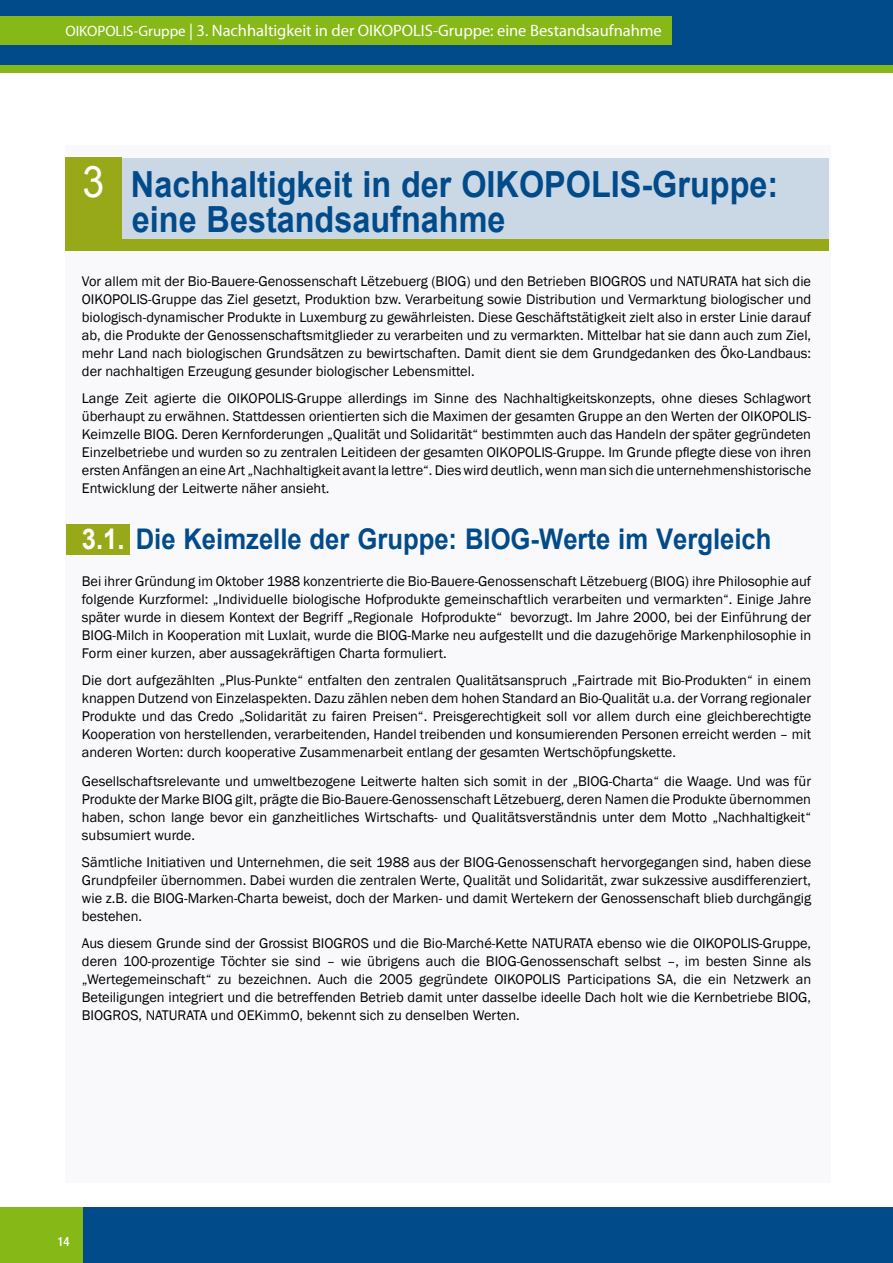
<style>
.page{position:relative;width:893px;height:1263px;background:#fff}
.page>*{position:absolute;margin:0;border:0;box-sizing:border-box;transform-origin:0 0}
.t1{font:700 36px/34.5px "Arial";color:#024b8a;scale:.9 1}
.t2{font:700 28.5px "Arial";color:#024b8a;scale:.9 1}
.t3{font:16.5px "Myriad Pro";color:#fff}
.t4{font:14.4px/18px "Franklin Gothic";color:#000;text-align:justify}
.t5{font:500 condensed 12.75px "Helvetica Neue";color:#fff}
.s1{font-size:15px}
.s2{font-weight:400;font-size:43.5px;color:#fff}
.s3{color:#fff}
</style>
<div class="page">
<div style="left:65px;top:145px;width:765px;height:1037px;background:#f9f9fc"></div>
<div style="left:72px;top:158px;width:757px;height:85px;background:#cad8e6"></div>
<div style="left:65px;top:158px;width:57px;height:93px;background:#97a918"></div>
<div style="left:65px;top:240px;width:764px;height:11px;background:#97a918"></div>
<div style="left:0;top:60px;width:893px;height:13px;background:#86b918"></div>
<div style="left:0;top:0;width:893px;height:65px;background:#024b8a"></div>
<div style="left:0;top:17px;width:671px;height:28px;background:#86b918"></div>
<div style="left:0;top:1208px;width:893px;height:55px;background:#024b8a"></div>
<div style="left:66px;top:524px;width:64px;height:30px;background:#97a918"></div>
<div style="left:0;top:1208px;width:82px;height:55px;background:#86b918"></div>
<p class="t3" style="left:65px;top:20px;width:598px"><span class="s1">OIKOPOLIS-Gruppe</span> | 3. Nachhaltigkeit in der OIKOPOLIS-Gruppe: eine Bestandsaufnahme</p>
<h1 class="t1" style="left:132px;top:169px;width:720px;text-indent:-50px"><span class="s2">3</span> Nachhaltigkeit in der OIKOPOLIS-Gruppe: eine Bestandsaufnahme</h1>
<p class="t4" style="left:82px;top:272px;width:731px">Vor allem mit der Bio-Bauere-Genossenschaft Lëtzebuerg (BIOG) und den Betrieben BIOGROS und NATURATA hat sich die OIKOPOLIS-Gruppe das Ziel gesetzt, Produktion bzw. Verarbeitung sowie Distribution und Vermarktung biologischer und biologisch-dynamischer Produkte in Luxemburg zu gewährleisten. Diese Geschäftstätigkeit zielt also in erster Linie darauf ab, die Produkte der Genossenschaftsmitglieder zu verarbeiten und zu vermarkten. Mittelbar hat sie dann auch zum Ziel, mehr Land nach biologischen Grundsätzen zu bewirtschaften. Damit dient sie dem Grundgedanken des Öko-Landbaus: der nachhaltigen Erzeugung gesunder biologischer Lebensmittel.</p>
<p class="t4" style="left:82px;top:389px;width:731px">Lange Zeit agierte die OIKOPOLIS-Gruppe allerdings im Sinne des Nachhaltigkeitskonzepts, ohne dieses Schlagwort überhaupt zu erwähnen. Stattdessen orientierten sich die Maximen der gesamten Gruppe an den Werten der OIKOPOLIS-Keimzelle BIOG. Deren Kernforderungen „Qualität und Solidarität“ bestimmten auch das Handeln der später gegründeten Einzelbetriebe und wurden so zu zentralen Leitideen der gesamten OIKOPOLIS-Gruppe. Im Grunde pflegte diese von ihren ersten Anfängen an eine Art „Nachhaltigkeit avant la lettre“. Dies wird deutlich, wenn man sich die unternehmenshistorische Entwicklung der Leitwerte näher ansieht.</p>
<h2 class="t2" style="left:82px;top:520px;width:768px"><span class="s3">3.1.</span> Die Keimzelle der Gruppe: BIOG-Werte im Vergleich</h2>
<p class="t4" style="left:82px;top:573px;width:731px">Bei ihrer Gründung im Oktober 1988 konzentrierte die Bio-Bauere-Genossenschaft Lëtzebuerg (BIOG) ihre Philosophie auf folgende Kurzformel: „Individuelle biologische Hofprodukte gemeinschaftlich verarbeiten und vermarkten“. Einige Jahre später wurde in diesem Kontext der Begriff „Regionale Hofprodukte“ bevorzugt. Im Jahre 2000, bei der Einführung der BIOG-Milch in Kooperation mit Luxlait, wurde die BIOG-Marke neu aufgestellt und die dazugehörige Markenphilosophie in Form einer kurzen, aber aussagekräftigen Charta formuliert.</p>
<p class="t4" style="left:82px;top:672px;width:731px">Die dort aufgezählten „Plus-Punkte“ entfalten den zentralen Qualitätsanspruch „Fairtrade mit Bio-Produkten“ in einem knappen Dutzend von Einzelaspekten. Dazu zählen neben dem hohen Standard an Bio-Qualität u.a. der Vorrang regionaler Produkte und das Credo „Solidarität zu fairen Preisen“. Preisgerechtigkeit soll vor allem durch eine gleichberechtigte Kooperation von herstellenden, verarbeitenden, Handel treibenden und konsumierenden Personen erreicht werden – mit anderen Worten: durch kooperative Zusammenarbeit entlang der gesamten Wertschöpfungskette.</p>
<p class="t4" style="left:82px;top:772px;width:731px">Gesellschaftsrelevante und umweltbezogene Leitwerte halten sich somit in der „BIOG-Charta“ die Waage. Und was für Produkte der Marke BIOG gilt, prägte die Bio-Bauere-Genossenschaft Lëtzebuerg, deren Namen die Produkte übernommen haben, schon lange bevor ein ganzheitliches Wirtschafts- und Qualitätsverständnis unter dem Motto „Nachhaltigkeit“ subsumiert wurde.</p>
<p class="t4" style="left:82px;top:853px;width:731px">Sämtliche Initiativen und Unternehmen, die seit 1988 aus der BIOG-Genossenschaft hervorgegangen sind, haben diese Grundpfeiler übernommen. Dabei wurden die zentralen Werte, Qualität und Solidarität, zwar sukzessive ausdifferenziert, wie z.B. die BIOG-Marken-Charta beweist, doch der Marken- und damit Wertekern der Genossenschaft blieb durchgängig bestehen.</p>
<p class="t4" style="left:82px;top:934px;width:731px">Aus diesem Grunde sind der Grossist BIOGROS und die Bio-Marché-Kette NATURATA ebenso wie die OIKOPOLIS-Gruppe, deren 100-prozentige Töchter sie sind – wie übrigens auch die BIOG-Genossenschaft selbst –, im besten Sinne als „Wertegemeinschaft“ zu bezeichnen. Auch die 2005 gegründete OIKOPOLIS Participations SA, die ein Netzwerk an Beteiligungen integriert und die betreffenden Betrieb damit unter dasselbe ideelle Dach holt wie die Kernbetriebe BIOG, BIOGROS, NATURATA und OEKimmO, bekennt sich zu denselben Werten.</p>
<p class="t5" style="left:57px;top:1234px;width:14px">14</p>
</div>
